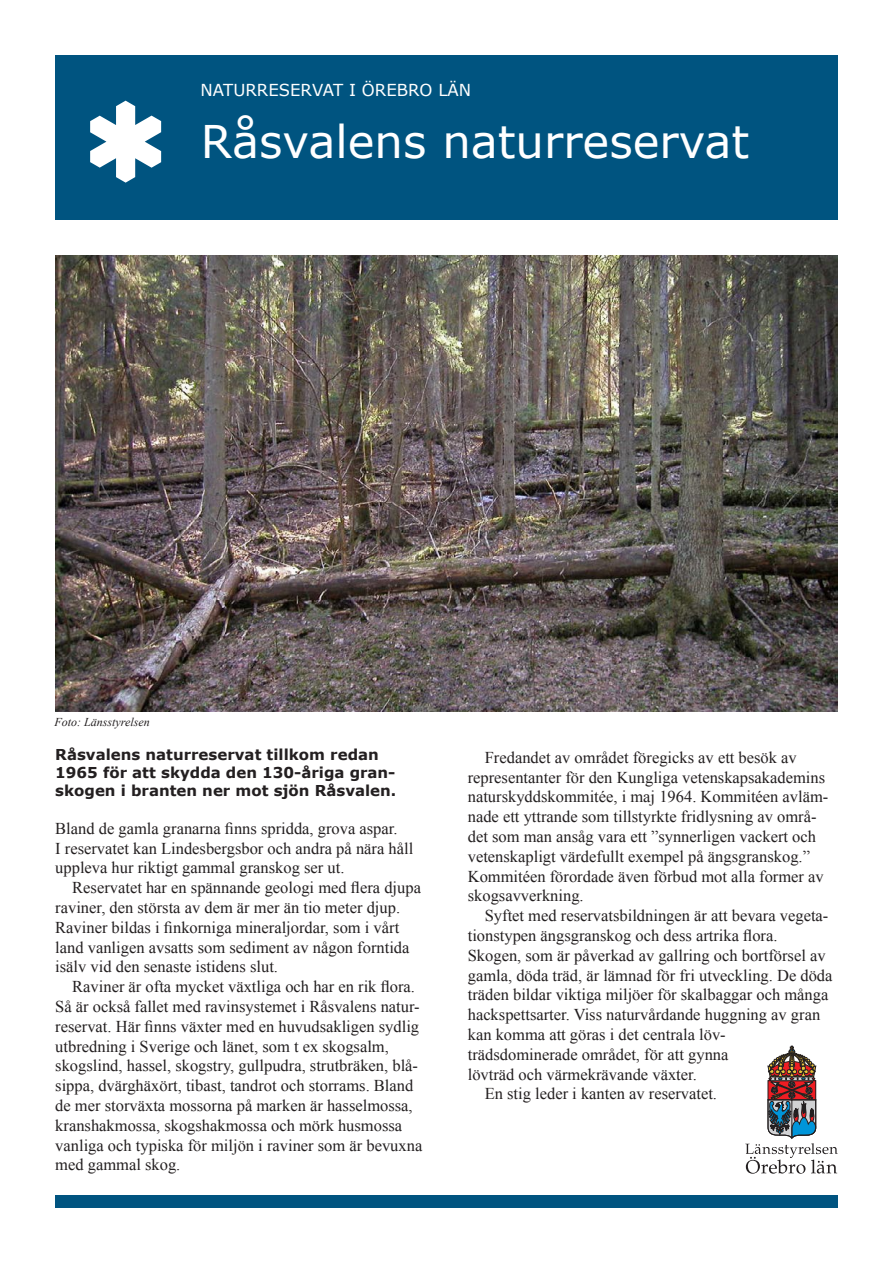
<style>
.page{position:relative;width:893px;height:1263px;background:#fff}
.page>*{position:absolute;margin:0;border:0;box-sizing:border-box;transform-origin:0 0}
.Rubrik{font:45px "Verdana";color:#fff}
.Brödtext_med_indrag{font:16.5px/19.8px "Times New Roman";color:#231f20}
.Brödtext{font:16.5px/19.8px "Times New Roman";color:#231f20}
.Naturreservat_i_Öreb{font:16.5px "Verdana";color:#fff}
.Ingress{font:700 15px/18px "Verdana";color:#231f20}
.Bildtext{font:italic 12px "Times New Roman";color:#231f20}
</style>
<div class="page">
<div style="left:55px;top:55px;width:783px;height:165px;background:#005480"></div>
<svg style="left:745px;top:1046px;width:93px;height:128px"></svg>
<div style="left:55px;top:1195px;width:783px;height:13px;background:#005480"></div>
<img style="left:55px;top:255px;width:783px;height:456px">
<svg style="left:90px;top:101px;width:71px;height:82px"></svg>
<p class="Naturreservat_i_Öreb" style="left:201px;top:79px;width:272px">naturreservat i örebro län</p>
<p class="Rubrik" style="left:201px;top:113px;width:550px">Råsvalens naturreservat</p>
<p class="Bildtext" style="left:55px;top:714px;width:97px">Foto: Länsstyrelsen</p>
<p class="Ingress" style="left:55px;top:745px;width:343px">Råsvalens naturreservat tillkom redan<br>1965 för att skydda den 130-åriga gran&shy;skogen i branten ner mot sjön Råsvalen.</p>
<p class="Brödtext" style="left:55px;top:818px;width:359px">Bland de gamla granarna finns spridda, grova aspar.<br>I reservatet kan Lindesbergsbor och andra på nära håll uppleva hur riktigt gammal granskog ser ut.</p>
<p class="Brödtext_med_indrag" style="left:55px;top:877px;width:367px;text-indent:17px">Reservatet har en spännande geologi med flera djupa raviner, den största av dem är mer än tio meter djup.<br>Raviner bildas i finkorniga mineraljordar, som i vårt land vanligen avsatts som sediment av någon forntida isälv vid den senaste istidens slut.</p>
<p class="Brödtext_med_indrag" style="left:55px;top:976px;width:369px;text-indent:17px">Raviner är ofta mycket växtliga och har en rik flora.<br>Så är också fallet med ravinsystemet i Råsvalens natur&shy;reservat. Här finns växter med en huvudsakligen sydlig utbredning i Sverige och länet, som t ex skogsalm, skogslind, hassel, skogstry, gullpudra, strutbräken, blå&shy;sippa, dvärghäxört, tibast, tandrot och storrams. Bland de mer storväxta mossorna på marken är hasselmossa, kranshakmossa, skogshakmossa och mörk husmossa vanliga och typiska för miljön i raviner som är bevuxna med gammal skog.</p>
<p class="Brödtext_med_indrag" style="left:468px;top:747px;width:362px;text-indent:17px">Fredandet av området föregicks av ett besök av representanter för den Kungliga vetenskapsakademins naturskyddskommitée, i maj 1964. Kommitéen avläm&shy;nade ett yttrande som tillstyrkte fridlysning av områ&shy;det som man ansåg vara ett ”synnerligen vackert och vetenskapligt värdefullt exempel på ängsgranskog.” Kommitéen förordade även förbud mot alla former av skogsavverkning.</p>
<p class="Brödtext_med_indrag" style="left:468px;top:905px;width:362px;text-indent:17px">Syftet med reservatsbildningen är att bevara vegeta&shy;tionstypen ängsgranskog och dess artrika flora.</p>
<p class="Brödtext" style="left:468px;top:945px;width:366px">Skogen, som är påverkad av gallring och bortförsel av gamla, döda träd, är lämnad för fri utveckling. De döda träden bildar viktiga miljöer för skalbaggar och många hackspettsarter. Viss naturvårdande huggning av gran kan komma att göras i det centrala löv&shy;trädsdominerade området, för att gynna<br>lövträd och värmekrävande växter.</p>
<p class="Brödtext_med_indrag" style="left:485px;top:1084px;width:234px">En stig leder i kanten av reservatet.</p>
</div>
